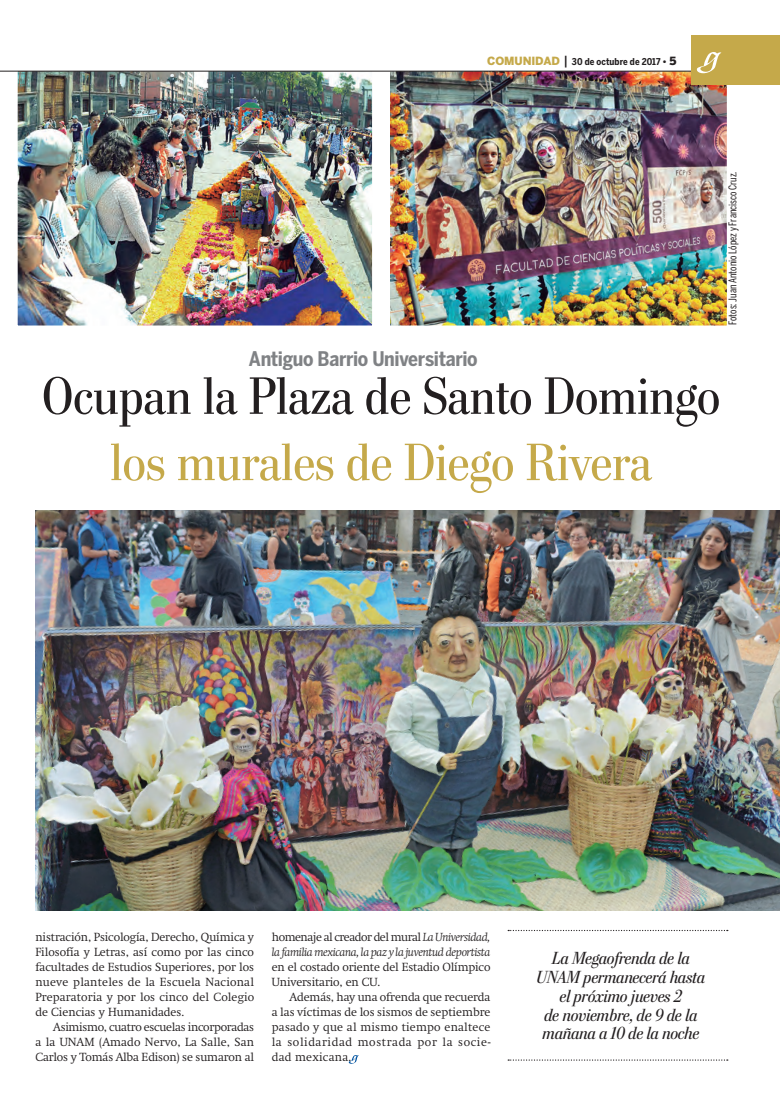
<style>
.page{position:relative;width:780px;height:1117px;background:#fff}
.page>*{position:absolute;margin:0;border:0;box-sizing:border-box;transform-origin:0 0}
._1_0_Cabeza_Principa{font:52.5px/66.2px "Stilson";color:#231f20;text-align:center}
._0_0_Balazo{font:700 20px "Benton Sans Cond";letter-spacing:-.015em;color:#808285}
.Frase{font:italic 17.5px/18.9px "Stilson";color:#231f20;text-align:center}
._3_0_Texto{font:300 11.62px/15px "Swift";color:#231f20;text-align:justify}
._4_0_Crédito_de_foto{font:10.62px "Benton Sans Comp";color:#231f20}
._9_0_Folio_Fecha{font:700 9.38px "Benton Sans Cond";letter-spacing:.01em;color:#231f20}
.s1{font-family:"Benton Sans";font-weight:900;font-size:11.25px;color:#c5a94a}
.s2{font-weight:500;font-size:12.5px}
.s3{font-family:"Benton Sans";font-weight:900}
.s4{font-family:"Benton Sans";font-weight:900;font-size:11.25px}
.s5{color:#c5a94a}
.s6{font-style:italic}
</style>
<div class="page">
<img style="left:35px;top:510px;width:744px;height:400px">
<img style="left:27px;top:70px;width:336px;height:256px">
<img style="left:363px;top:70px;width:364px;height:256px">
<hr style="left:0;top:71px;width:726px;height:1px;background:#231f20">
<div style="left:691px;top:35px;width:88px;height:50px;background:#c5a94a"></div>
<svg style="left:696px;top:52px;width:26px;height:21px"></svg>
<img style="left:0;top:70px;width:27px;height:256px">
<svg style="left:508px;top:929px;width:217px;height:1px"></svg>
<svg style="left:508px;top:1059px;width:219px;height:1px"></svg>
<svg style="left:348px;top:1055px;width:11px;height:8px"></svg>
<p class="_9_0_Folio_Fecha" style="left:487px;top:56px;width:190px"><span class="s1">COMUNIDAD</span> <span class="s2">|</span> 30 de octubre de 2017 <span class="s3">•</span> <span class="s4">5</span></p>
<p class="_4_0_Crédito_de_foto" style="left:726px;top:325px;width:155px;rotate:-90deg">Fotos: Juan Antonio López y Francisco Cruz.</p>
<p class="_0_0_Balazo" style="left:249px;top:346px;width:230px">Antiguo Barrio Universitario</p>
<p class="_1_0_Cabeza_Principa" style="left:42px;top:363px;width:679px">Ocupan la Plaza de Santo Domingo <span class="s5">los murales de Diego Rivera</span></p>
<p class="_3_0_Texto" style="left:35px;top:928px;width:220px">nistración, Psicología, Derecho, Química y Filosofía y Letras, así como por las cinco facultades de Estudios Superiores, por los nueve planteles de la Escuela Nacional Preparatoria y por los cinco del Colegio de Ciencias y Humanidades.</p>
<p class="_3_0_Texto" style="left:35px;top:1018px;width:220px;text-indent:18px">Asimismo, cuatro escuelas incorporadas a la UNAM (Amado Nervo, La Salle, San Carlos y Tomás Alba Edison) se sumaron al</p>
<p class="_3_0_Texto" style="left:272px;top:928px;width:220px">homenaje al creador del mural <span class="s6">La Universidad, la familia mexicana, la paz y la juventud deportista </span>en el costado oriente del Estadio Olímpico Universitario, en CU.</p>
<p class="_3_0_Texto" style="left:272px;top:988px;width:220px;text-indent:18px">Además, hay una ofrenda que recuerda a las víctimas de los sismos de septiembre pasado y que al mismo tiempo enaltece la solidaridad mostrada por la socie&shy;dad mexicana.</p>
<p class="Frase" style="left:537px;top:948px;width:170px">La Megaofrenda de la<br>UNAM permanecerá hasta el próximo jueves 2<br>de noviembre, de 9 de la mañana a 10 de la noche</p>
</div>
